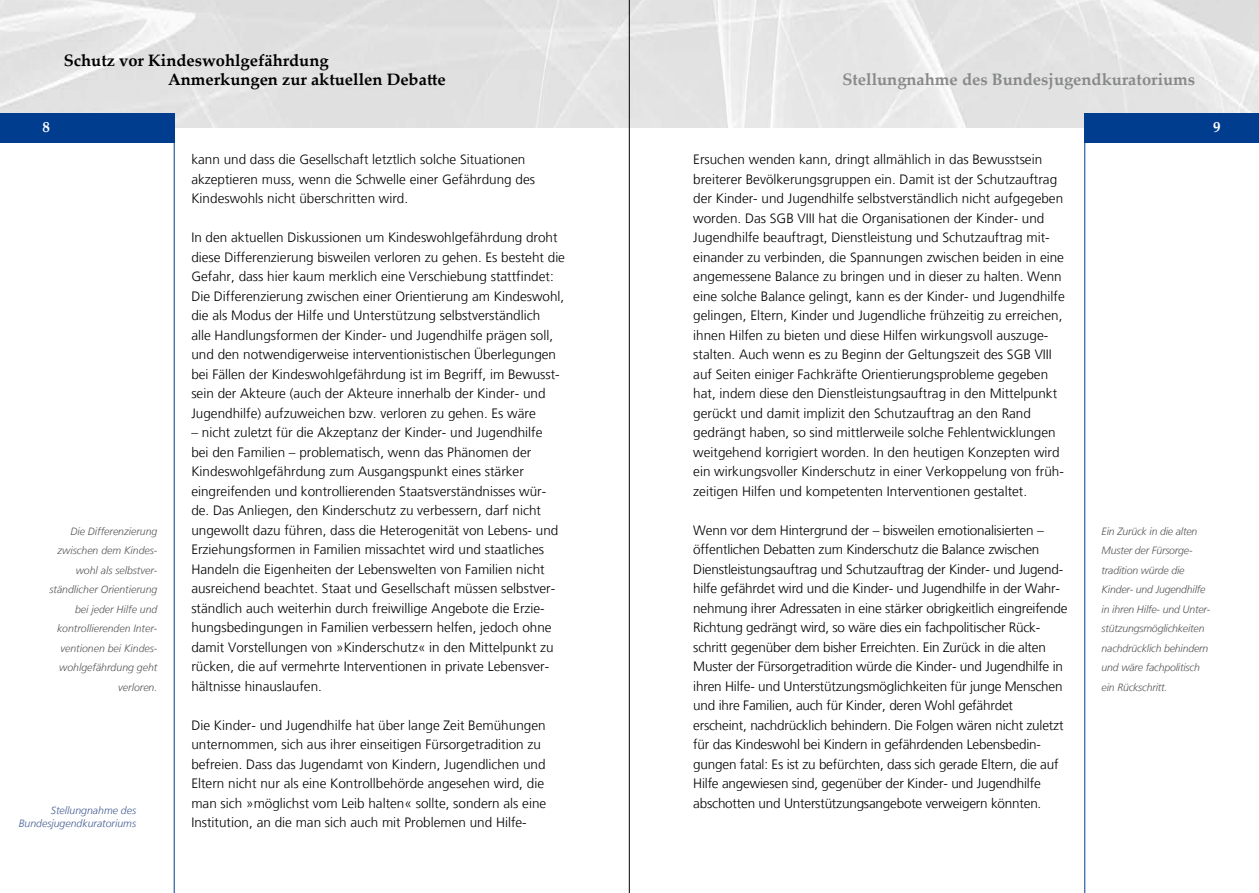
<style>
.page{position:relative;width:1259px;height:893px;background:#fff}
.page>*{position:absolute;margin:0;border:0;box-sizing:border-box;transform-origin:0 0}
.t1{font:700 16.5px/19.5px "Palatino Linotype";color:#000}
.t2{font:700 16.5px "Palatino Linotype";color:#878889}
.t3{font:700 15px "Palatino Linotype";color:#fff}
.t4{font:300 13.5px/19.5px "Frutiger LT";color:#000}
.t5{font:italic 300 10.5px/19.5px "Frutiger LT";letter-spacing:-.015em;color:#58585a;text-align:right}
.t6{font:italic 300 10.5px/13.5px "Frutiger LT";color:#465f93;text-align:right}
</style>
<div class="page">
<img style="left:0;top:0;width:1259px;height:127px">
<hr style="left:174px;top:119px;width:1px;height:774px;background:#003d8f">
<div style="left:0;top:113px;width:174px;height:29px;background:#003d8f"></div>
<hr style="left:1084px;top:118px;width:1px;height:775px;background:#003d8f">
<div style="left:1084px;top:113px;width:175px;height:29px;background:#003d8f"></div>
<hr style="left:629px;top:0;width:1px;height:893px;background:#000">
<p class="t1" style="left:168px;top:50px;width:279px;text-indent:-104px">Schutz vor Kindeswohlgefährdung<br>Anmerkungen zur aktuellen Debatte</p>
<p class="t2" style="left:842px;top:68px;width:354px">Stellungnahme des Bundesjugendkuratoriums</p>
<p class="t3" style="left:43px;top:116px;width:9px">8</p>
<p class="t3" style="left:1213px;top:116px;width:9px">9</p>
<p class="t5" style="left:49px;top:521px;width:109px">Die Differenzierung zwischen dem Kindes&shy;wohl als selbstver&shy;ständlicher Orientierung bei jeder Hilfe und kontrollierenden Inter&shy;ventionen bei Kindes&shy;wohlgefährdung geht verloren.</p>
<p class="t6" style="left:19px;top:803px;width:119px">Stellungnahme des<br>Bundesjugendkuratoriums</p>
<p class="t4" style="left:191px;top:150px;width:345px">kann und dass die Gesellschaft letztlich solche Situationen akzeptieren muss, wenn die Schwelle einer Gefährdung des<br>Kindeswohls nicht überschritten wird.</p>
<p class="t4" style="left:191px;top:228px;width:375px">In den aktuellen Diskussionen um Kindeswohlgefährdung droht diese Differenzierung bisweilen verloren zu gehen. Es besteht die Gefahr, dass hier kaum merklich eine Verschiebung stattfindet:<br>Die Differenzierung zwischen einer Orientierung am Kindeswohl, die als Modus der Hilfe und Unterstützung selbstverständlich<br>alle Handlungsformen der Kinder- und Jugendhilfe prägen soll, und den notwendigerweise interventionistischen Überlegungen bei Fällen der Kindeswohlgefährdung ist im Begriff, im Bewusst&shy;sein der Akteure (auch der Akteure innerhalb der Kinder- und Jugendhilfe) aufzuweichen bzw. verloren zu gehen. Es wäre</p>
<p class="t4" style="left:191px;top:423px;width:368px">– nicht zuletzt für die Akzeptanz der Kinder- und Jugendhilfe bei den Familien – problematisch, wenn das Phänomen der Kindeswohlgefährdung zum Ausgangspunkt eines stärker eingreifenden und kontrollierenden Staatsverständnisses wür&shy;de. Das Anliegen, den Kinderschutz zu verbessern, darf nicht ungewollt dazu führen, dass die Heterogenität von Lebens- und Erziehungsformen in Familien missachtet wird und staatliches Handeln die Eigenheiten der Lebenswelten von Familien nicht ausreichend beachtet. Staat und Gesellschaft müssen selbstver&shy;ständlich auch weiterhin durch freiwillige Angebote die Erzie&shy;hungsbedingungen in Familien verbessern helfen, jedoch ohne damit Vorstellungen von »Kinderschutz« in den Mittelpunkt zu rücken, die auf vermehrte Interventionen in private Lebensver&shy;hältnisse hinauslaufen.</p>
<p class="t4" style="left:191px;top:715px;width:356px">Die Kinder- und Jugendhilfe hat über lange Zeit Bemühungen unternommen, sich aus ihrer einseitigen Fürsorgetradition zu befreien. Dass das Jugendamt von Kindern, Jugendlichen und Eltern nicht nur als eine Kontrollbehörde angesehen wird, die man sich »möglichst vom Leib halten« sollte, sondern als eine Institution, an die man sich auch mit Problemen und Hilfe-</p>
<p class="t4" style="left:693px;top:150px;width:373px">Ersuchen wenden kann, dringt allmählich in das Bewusstsein breiterer Bevölkerungsgruppen ein. Damit ist der Schutzauftrag der Kinder- und Jugendhilfe selbstverständlich nicht aufgegeben worden. Das SGB VIII hat die Organisationen der Kinder- und Jugendhilfe beauftragt, Dienstleistung und Schutzauftrag mit&shy;einander zu verbinden, die Spannungen zwischen beiden in eine angemessene Balance zu bringen und in dieser zu halten. Wenn eine solche Balance gelingt, kann es der Kinder- und Jugendhilfe gelingen, Eltern, Kinder und Jugendliche frühzeitig zu erreichen, ihnen Hilfen zu bieten und diese Hilfen wirkungsvoll auszuge&shy;stalten. Auch wenn es zu Beginn der Geltungszeit des SGB VIII auf Seiten einiger Fachkräfte Orientierungsprobleme gegeben hat, indem diese den Dienstleistungsauftrag in den Mittelpunkt gerückt und damit implizit den Schutzauftrag an den Rand gedrängt haben, so sind mittlerweile solche Fehlentwicklungen weitgehend korrigiert worden. In den heutigen Konzepten wird ein wirkungsvoller Kinderschutz in einer Verkoppelung von früh&shy;zeitigen Hilfen und kompetenten Interventionen gestaltet.</p>
<p class="t4" style="left:693px;top:520px;width:376px">Wenn vor dem Hintergrund der – bisweilen emotionalisierten – öffentlichen Debatten zum Kinderschutz die Balance zwischen Dienstleistungsauftrag und Schutzauftrag der Kinder- und Jugend&shy;hilfe gefährdet wird und die Kinder- und Jugendhilfe in der Wahr&shy;nehmung ihrer Adressaten in eine stärker obrigkeitlich eingreifende Richtung gedrängt wird, so wäre dies ein fachpolitischer Rück&shy;schritt gegenüber dem bisher Erreichten. Ein Zurück in die alten Muster der Fürsorgetradition würde die Kinder- und Jugendhilfe in ihren Hilfe- und Unterstützungsmöglichkeiten für junge Menschen und ihre Familien, auch für Kinder, deren Wohl gefährdet erscheint, nachdrücklich behindern. Die Folgen wären nicht zuletzt für das Kindeswohl bei Kindern in gefährdenden Lebensbedin&shy;gungen fatal: Es ist zu befürchten, dass sich gerade Eltern, die auf Hilfe angewiesen sind, gegenüber der Kinder- und Jugendhilfe abschotten und Unterstützungsangebote verweigern könnten.</p>
<p class="t5" style="left:1101px;top:521px;width:110px;text-align:left">Ein Zurück in die alten<br>Muster der Fürsorge&shy;tradition würde die<br>Kinder- und Jugendhilfe in ihren Hilfe- und Unter&shy;stützungsmöglichkeiten nachdrücklich behindern und wäre fachpolitisch ein Rückschritt.</p>
</div>
